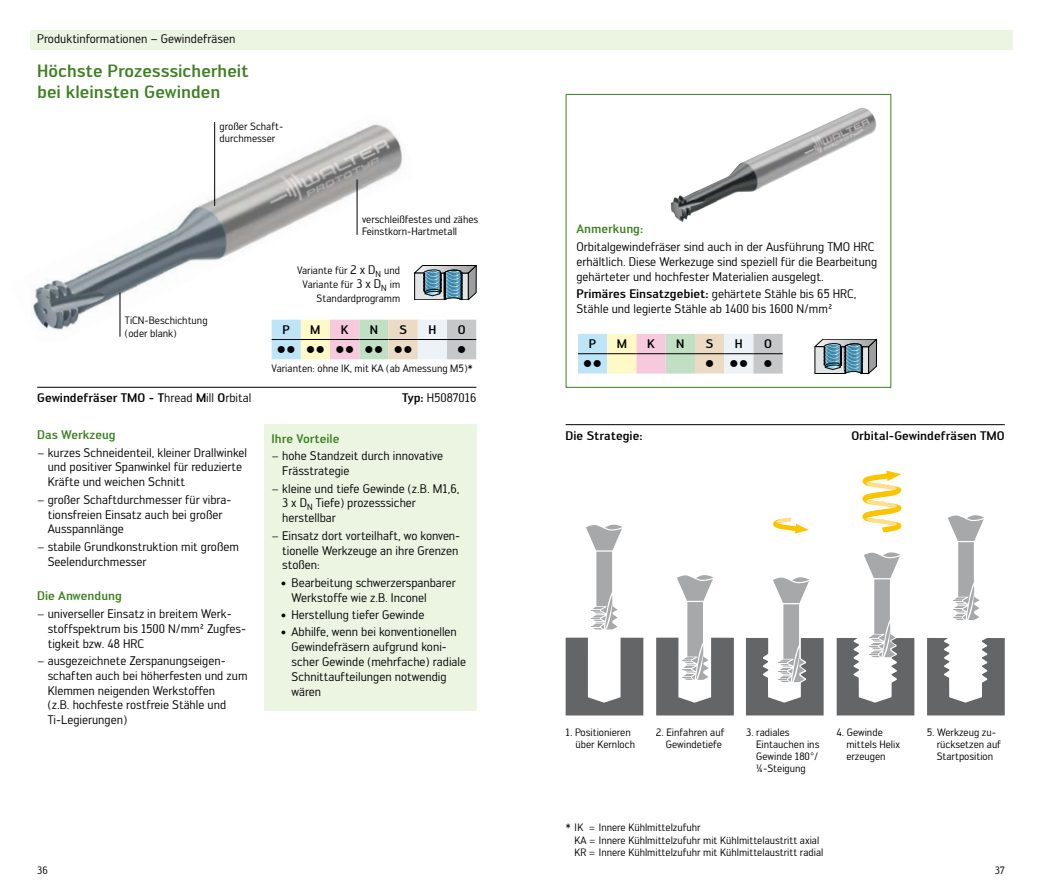
<style>
.page{position:relative;width:1042px;height:893px;background:#fff}
.page>*{position:absolute;margin:0;border:0;box-sizing:border-box;transform-origin:0 0}
.Headline{font:500 17.5px/21px "Walter PRO";color:#3d8020}
.Indent-dash-list_7on{font:12.25px/14.9px "Walter PRO";color:#000}
.Double_Indent_points{font:12.25px/14.9px "Walter PRO";color:#000}
.t1{font:500 12.25px "Walter PRO";color:#000}
.Sub-Head{font:500 12.25px "Walter PRO";color:#3d8020}
.t2{font:10.5px/12.2px "Walter PRO";color:#000}
.t3{font:10.5px "Montan Pi";color:#000}
.s1{font-size:12.25px}
.s2{font-weight:400}
.s3{font-weight:500}
</style>
<div class="page">
<svg style="left:272px;top:320px;width:204px;height:39px;background:#dadbd5"></svg>
<svg style="left:414px;top:265px;width:62px;height:35px;background:#7d939c"></svg>
<img style="left:32px;top:122px;width:380px;height:220px">
<div style="left:30px;top:30px;width:982px;height:20px;background:#ecf4e2"></div>
<svg style="left:566px;top:638px;width:77px;height:77px"></svg>
<svg style="left:927px;top:638px;width:78px;height:77px"></svg>
<svg style="left:586px;top:525px;width:36px;height:105px"></svg>
<svg style="left:656px;top:575px;width:78px;height:140px"></svg>
<svg style="left:746px;top:577px;width:77px;height:138px"></svg>
<svg style="left:836px;top:552px;width:78px;height:163px"></svg>
<svg style="left:948px;top:515px;width:36px;height:105px"></svg>
<svg style="left:773px;top:517px;width:36px;height:16px"></svg>
<svg style="left:862px;top:470px;width:39px;height:62px"></svg>
<svg style="left:578px;top:334px;width:204px;height:40px;background:#d8d9d2"></svg>
<svg style="left:815px;top:339px;width:62px;height:35px;background:#7f959e"></svg>
<img style="left:671px;top:108px;width:206px;height:114px">
<hr style="left:120px;top:293px;width:1px;height:44px;background:#000">
<hr style="left:214px;top:122px;width:1px;height:84px;background:#000">
<div style="left:264px;top:424px;width:212px;height:287px;background:#ecf4e2"></div>
<hr style="left:37px;top:387px;width:439px;height:1px;background:#000">
<hr style="left:566px;top:424px;width:439px;height:1px;background:#000">
<div style="left:566px;top:94px;width:325px;height:294px;border:1px solid #3d8020"></div>
<hr style="left:357px;top:180px;width:1px;height:55px;background:#000">
<p class="Indent-dash-list_7on" style="left:37px;top:31px;width:200px">Produktinformationen – Gewindefräsen</p>
<p class="Headline" style="left:37px;top:60px;width:213px">Höchste Prozesssicherheit bei kleinsten Gewinden</p>
<p class="t2" style="left:220px;top:119px;width:65px">großer Schaft&shy;durchmesser</p>
<p class="t2" style="left:125px;top:314px;width:84px">TiCN-Beschichtung (oder blank)</p>
<p class="t2" style="left:362px;top:213px;width:118px">verschleißfestes und zähes<br>Feinstkorn-Hartmetall</p>
<p class="t2" style="left:297px;top:263px;width:105px;line-height:14px;text-align:right">Variante für <span class="s1">2 x D</span><sub>N</sub> und<br>Variante für <span class="s1">3 x D</span><sub>N</sub> im<br>Standardprogramm</p>
<p class="t1" style="left:283px;top:322px;width:9px">P</p>
<p class="t1" style="left:310px;top:322px;width:12px">M</p>
<p class="t1" style="left:341px;top:322px;width:9px">K</p>
<p class="t1" style="left:370px;top:322px;width:10px">N</p>
<p class="t1" style="left:399px;top:322px;width:9px">S</p>
<p class="t1" style="left:428px;top:322px;width:9px">H</p>
<p class="t1" style="left:458px;top:322px;width:9px">O</p>
<p class="t3" style="left:278px;top:343px;width:18px">C C</p>
<p class="t3" style="left:307px;top:343px;width:18px">C C</p>
<p class="t3" style="left:336px;top:343px;width:18px">C C</p>
<p class="t3" style="left:366px;top:343px;width:18px">C C</p>
<p class="t3" style="left:395px;top:343px;width:18px">C C</p>
<p class="t3" style="left:458px;top:343px;width:9px">C</p>
<p class="t2" style="left:272px;top:362px;width:203px">Varianten: ohne IK, mit KA (ab Amessung M5)*</p>
<p class="t1" style="left:37px;top:390px;width:216px">Gewindefräser TMO - T<span class="s2">hread</span> M<span class="s2">ill</span> O<span class="s2">rbital</span></p>
<p class="Indent-dash-list_7on" style="left:402px;top:390px;width:76px"><span class="s3">Typ:</span> H5087016</p>
<p class="Sub-Head" style="left:37px;top:427px;width:80px">Das Werkzeug</p>
<p class="Indent-dash-list_7on" style="left:48px;top:445px;width:201px;text-indent:-11px">− kurzes Schneidenteil, kleiner Drallwinkel und positiver Spanwinkel für reduzierte<br>Kräfte und weichen Schnitt</p>
<p class="Indent-dash-list_7on" style="left:48px;top:492px;width:184px;text-indent:-11px">− großer Schaftdurchmesser für vibra&shy;tionsfreien Einsatz auch bei großer<br>Ausspannlänge</p>
<p class="Indent-dash-list_7on" style="left:48px;top:539px;width:193px;text-indent:-11px">− stabile Grundkonstruktion mit großem<br>Seelendurchmesser</p>
<p class="Sub-Head" style="left:37px;top:588px;width:86px">Die Anwendung</p>
<p class="Indent-dash-list_7on" style="left:48px;top:606px;width:200px;text-indent:-11px">− universeller Einsatz in breitem Werk&shy;stoffspektrum bis 1500 N/mm² Zugfes&shy;tigkeit bzw. 48 HRC</p>
<p class="Indent-dash-list_7on" style="left:48px;top:653px;width:201px;text-indent:-11px">− ausgezeichnete Zerspanungseigen&shy;schaften auch bei höherfesten und zum<br>Klemmen neigenden Werkstoffen<br>(z.B. hochfeste rostfreie Stähle und<br>Ti-Legierungen)</p>
<p class="Sub-Head" style="left:272px;top:431px;width:69px">Ihre Vorteile</p>
<p class="Indent-dash-list_7on" style="left:282px;top:448px;width:162px;text-indent:-11px">− hohe Standzeit durch innovative<br>Frässtrategie</p>
<p class="Indent-dash-list_7on" style="left:282px;top:481px;width:179px;text-indent:-11px">− kleine und tiefe Gewinde (z.B. M1,6,<br>3 x D<sub>N</sub> Tiefe) prozesssicher herstellbar</p>
<p class="Indent-dash-list_7on" style="left:282px;top:528px;width:178px;text-align:justify;text-indent:-11px">− Einsatz dort vorteilhaft, wo konven&shy;tionelle Werkzeuge an ihre Grenzen stoßen:</p>
<p class="Double_Indent_points" style="left:291px;top:575px;width:166px;text-indent:-11px">• Bearbeitung schwerzerspanbarer<br>Werkstoffe wie z.B. Inconel</p>
<p class="Double_Indent_points" style="left:281px;top:607px;width:145px">• Herstellung tiefer Gewinde</p>
<p class="Double_Indent_points" style="left:291px;top:624px;width:176px;text-indent:-11px">• Abhilfe, wenn bei konventionellen<br>Gewindefräsern aufgrund koni&shy;scher Gewinde (mehrfache) radiale<br>Schnittaufteilungen notwendig wären</p>
<p class="Sub-Head" style="left:576px;top:221px;width:68px">Anmerkung:</p>
<p class="Indent-dash-list_7on" style="left:576px;top:239px;width:302px">Orbitalgewindefräser sind auch in der Ausführung TMO HRC erhältlich. Diese Werkezuge sind speziell für die Bearbeitung gehärteter und hochfester Materialien ausgelegt.</p>
<p class="Indent-dash-list_7on" style="left:576px;top:286px;width:281px"><span class="s3">Primäres Einsatzgebiet:</span> gehärtete Stähle bis 65 HRC,<br>Stähle und legierte Stähle ab 1400 bis 1600 N/mm²</p>
<p class="t1" style="left:589px;top:336px;width:9px">P</p>
<p class="t1" style="left:617px;top:336px;width:12px">M</p>
<p class="t1" style="left:647px;top:336px;width:9px">K</p>
<p class="t1" style="left:676px;top:336px;width:10px">N</p>
<p class="t1" style="left:706px;top:336px;width:9px">S</p>
<p class="t1" style="left:735px;top:336px;width:9px">H</p>
<p class="t1" style="left:764px;top:336px;width:9px">O</p>
<p class="t3" style="left:584px;top:358px;width:18px">C C</p>
<p class="t3" style="left:706px;top:358px;width:9px">C</p>
<p class="t3" style="left:730px;top:358px;width:18px">C C</p>
<p class="t3" style="left:764px;top:358px;width:9px">C</p>
<p class="t1" style="left:566px;top:428px;width:78px">Die Strategie:</p>
<p class="t1" style="left:851px;top:428px;width:155px">Orbital-Gewindefräsen TMO</p>
<p class="t2" style="left:575px;top:725px;width:61px;text-indent:-10px">1. Positionieren über Kernloch</p>
<p class="t2" style="left:656px;top:725px;width:70px;text-align:right">2. Einfahren auf<br>Gewindetiefe</p>
<p class="t2" style="left:756px;top:725px;width:65px;text-indent:-10px">3. radiales<br>Eintauchen ins<br>Gewinde 180°/ ¼-Steigung</p>
<p class="t2" style="left:846px;top:725px;width:55px;text-indent:-10px">4. Gewinde mittels Helix erzeugen</p>
<p class="t2" style="left:936px;top:725px;width:66px;text-indent:-10px">5. Werkzeug zu&shy;rücksetzen auf<br>Startposition</p>
<p class="t2" style="left:566px;top:821px;width:136px">* IK = Innere Kühlmittelzufuhr</p>
<p class="t2" style="left:574px;top:833px;width:246px">KA = Innere Kühlmittelzufuhr mit Kühlmittelaustritt axial</p>
<p class="t2" style="left:574px;top:846px;width:251px">KR = Innere Kühlmittelzufuhr mit Kühlmittelaustritt radial</p>
<p class="t2" style="left:37px;top:864px;width:12px">36</p>
<p class="t2" style="left:995px;top:864px;width:11px">37</p>
</div>
